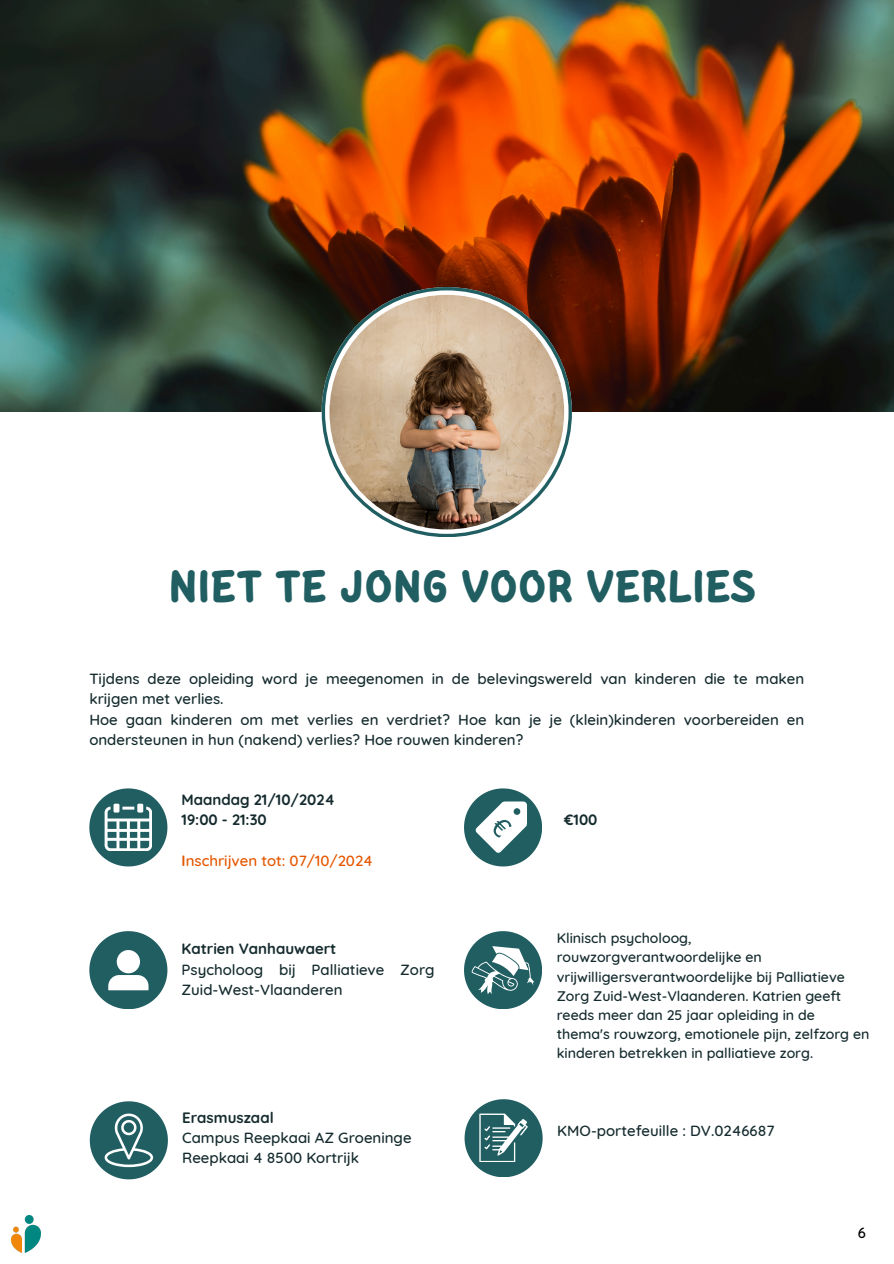
<style>
.page{position:relative;width:894px;height:1264px;background:#fff}
.page>*{position:absolute;margin:0;border:0;box-sizing:border-box;transform-origin:0 0}
.t1{font:900 45px "Cakerolli";letter-spacing:.03em;color:#205e61}
.t2{font:500 15px/20.2px "Quicksand";color:#152b2e}
.t3{font:700 15px "Quicksand";color:#152b2e}
.t4{font:500 15px "Quicksand";color:#e45701}
.t5{font:500 15px "Quicksand";color:#000}
.t6{font:500 14.25px/19.2px "Quicksand";color:#152b2e}
.s1{font-weight:700}
</style>
<div class="page">
<img style="left:0;top:0;width:893px;height:412px">
<svg style="left:321px;top:287px;width:250px;height:250px"></svg>
<img style="left:12px;top:1215px;width:29px;height:37px">
<img style="left:329px;top:295px;width:235px;height:234px;border-radius:50%">
<svg style="left:89px;top:931px;width:78px;height:77px"></svg>
<svg style="left:89px;top:788px;width:78px;height:78px"></svg>
<svg style="left:464px;top:788px;width:77px;height:78px"></svg>
<svg style="left:90px;top:1101px;width:77px;height:77px"></svg>
<svg style="left:464px;top:1099px;width:78px;height:77px"></svg>
<svg style="left:464px;top:931px;width:77px;height:77px"></svg>
<p class="t1" style="left:169px;top:568px;width:588px">NIET TE JONG VOOR VERLIES</p>
<p class="t2" style="left:89px;top:668px;width:716px">Tijdens deze opleiding word je meegenomen in de belevingswereld van kinderen die te maken krijgen met verlies.</p>
<p class="t2" style="left:89px;top:709px;width:716px">Hoe gaan kinderen om met verlies en verdriet? Hoe kan je je (klein)kinderen voorbereiden en ondersteunen in hun (nakend) verlies? Hoe rouwen kinderen?</p>
<p class="t3" style="left:181px;top:789px;width:155px">Maandag 21/10/2024</p>
<p class="t3" style="left:181px;top:810px;width:87px">19:00 - 21:30</p>
<p class="t4" style="left:181px;top:850px;width:193px"><span class="s1">I</span>nschrijven tot: 07/10/2024</p>
<p class="t3" style="left:181px;top:939px;width:156px">Katrien Vanhauwaert</p>
<p class="t2" style="left:181px;top:958px;width:254px">Psycholoog bij Palliatieve Zorg<br>Zuid-West-Vlaanderen</p>
<p class="t3" style="left:182px;top:1107px;width:93px">Erasmuszaal</p>
<p class="t2" style="left:182px;top:1126px;width:231px">Campus Reepkaai AZ Groeninge</p>
<p class="t2" style="left:182px;top:1147px;width:178px">Reepkaai 4 8500 Kortrijk</p>
<p class="t3" style="left:564px;top:810px;width:35px">€100</p>
<p class="t6" style="left:556px;top:928px;width:314px">Klinisch psycholoog, rouwzorgverantwoordelijke en vrijwilligersverantwoordelijke bij Palliatieve Zorg Zuid-West-Vlaanderen. Katrien geeft reeds meer dan 25 jaar opleiding in de thema's rouwzorg, emotionele pijn, zelfzorg en kinderen betrekken in palliatieve zorg.</p>
<p class="t2" style="left:557px;top:1120px;width:219px">KMO-portefeuille : DV.0246687</p>
<p class="t5" style="left:857px;top:1222px;width:10px">6</p>
</div>
